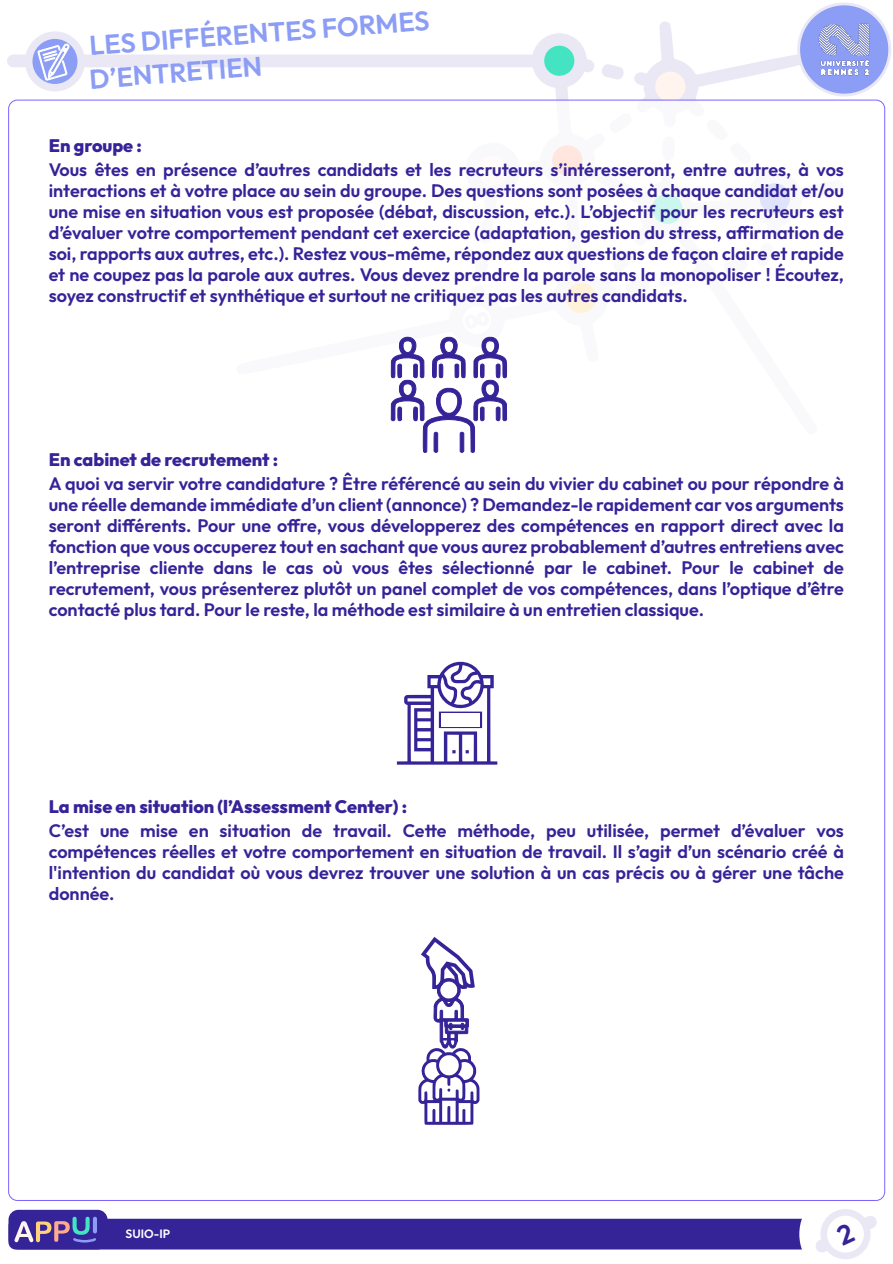
<style>
.page{position:relative;width:893px;height:1264px;background:#fff}
.page>*{position:absolute;margin:0;border:0;box-sizing:border-box;transform-origin:0 0}
.t1{font:600 27px/33.6px "Outfit";color:#8c9df6}
.t2{font:600 18px/21px "Outfit";color:#352398;text-align:justify}
.t3{font:800 18px "Outfit";color:#352398}
.t4{font:600 12px "Outfit";color:#fff}
</style>
<div class="page">
<svg style="left:236px;top:21px;width:607px;height:79px"></svg>
<div style="left:7px;top:55px;width:551px;height:12px;background:#eae8f4;border-radius:6px"></div>
<svg style="left:584px;top:53px;width:11px;height:20px"></svg>
<svg style="left:633px;top:72px;width:23px;height:15px"></svg>
<svg style="left:601px;top:64px;width:23px;height:16px"></svg>
<div style="left:655px;top:72px;width:30px;height:30px;background:#fff4ee;border-radius:50%"></div>
<div style="left:532px;top:33px;width:55px;height:55px;background:#eae8f4;border-radius:50%"></div>
<div style="left:544px;top:46px;width:30px;height:30px;background:#44e4c2;border-radius:50%"></div>
<svg style="left:797px;top:2px;width:94px;height:94px;background:#a5b1f5"></svg>
<img style="left:813px;top:19px;width:62px;height:61px">
<div style="left:9px;top:1218px;width:875px;height:31px;background:#352398;border-radius:7px"></div>
<div style="left:9px;top:1209px;width:99px;height:40px;background:#352398;border-radius:10px"></div>
<svg style="left:15px;top:1216px;width:82px;height:26px"></svg>
<div style="left:8px;top:100px;width:877px;height:1100px;background:#fff;border:1px solid #7b63ff;border-radius:9px"></div>
<div style="left:25px;top:31px;width:60px;height:60px;background:#eae8f4;border-radius:50%"></div>
<svg style="left:32px;top:38px;width:46px;height:46px"></svg>
<svg style="left:391px;top:336px;width:116px;height:117px"></svg>
<svg style="left:397px;top:661px;width:100px;height:103px"></svg>
<svg style="left:418px;top:937px;width:61px;height:187px"></svg>
<div style="left:441px;top:713px;width:38px;height:13px;background:#fff"></div>
<svg style="left:799px;top:1186px;width:87px;height:73px"></svg>
<h1 class="t1" style="left:86px;top:28px;width:345px;rotate:-4deg">LES DIFFÉRENTES FORMES<br>D’ENTRETIEN</h1>
<p class="t3" style="left:49px;top:134px;width:95px">En groupe :</p>
<p class="t2" style="left:49px;top:159px;width:797px">Vous êtes en présence d’autres candidats et les recruteurs s’intéresseront, entre autres, à vos interactions et à votre place au sein du groupe. Des questions sont posées à chaque candidat et/ou une mise en situation vous est proposée (débat, discussion, etc.). L’objectif pour les recruteurs est d’évaluer votre comportement pendant cet exercice (adaptation, gestion du stress, affirmation de soi, rapports aux autres, etc.). Restez vous-même, répondez aux questions de façon claire et rapide et ne coupez pas la parole aux autres. Vous devez prendre la parole sans la monopoliser ! Écoutez, soyez constructif et synthétique et surtout ne critiquez pas les autres candidats.</p>
<p class="t3" style="left:49px;top:448px;width:231px">En cabinet de recrutement :</p>
<p class="t2" style="left:49px;top:473px;width:797px">A quoi va servir votre candidature ? Être référencé au sein du vivier du cabinet ou pour répondre à une réelle demande immédiate d’un client (annonce) ? Demandez-le rapidement car vos arguments seront différents. Pour une offre, vous développerez des compétences en rapport direct avec la fonction que vous occuperez tout en sachant que vous aurez probablement d’autres entretiens avec l’entreprise cliente dans le cas où vous êtes sélectionné par le cabinet. Pour le cabinet de recrutement, vous présenterez plutôt un panel complet de vos compétences, dans l’optique d’être contacté plus tard. Pour le reste, la méthode est similaire à un entretien classique.</p>
<p class="t3" style="left:49px;top:794px;width:360px">La mise en situation (l’Assessment Center) :</p>
<p class="t2" style="left:49px;top:819px;width:797px">C’est une mise en situation de travail. Cette méthode, peu utilisée, permet d’évaluer vos compétences réelles et votre comportement en situation de travail. Il s’agit d’un scénario créé à l'intention du candidat où vous devrez trouver une solution à un cas précis ou à gérer une tâche donnée.</p>
<p class="t4" style="left:125px;top:1226px;width:46px">SUIO-IP</p>
</div>
